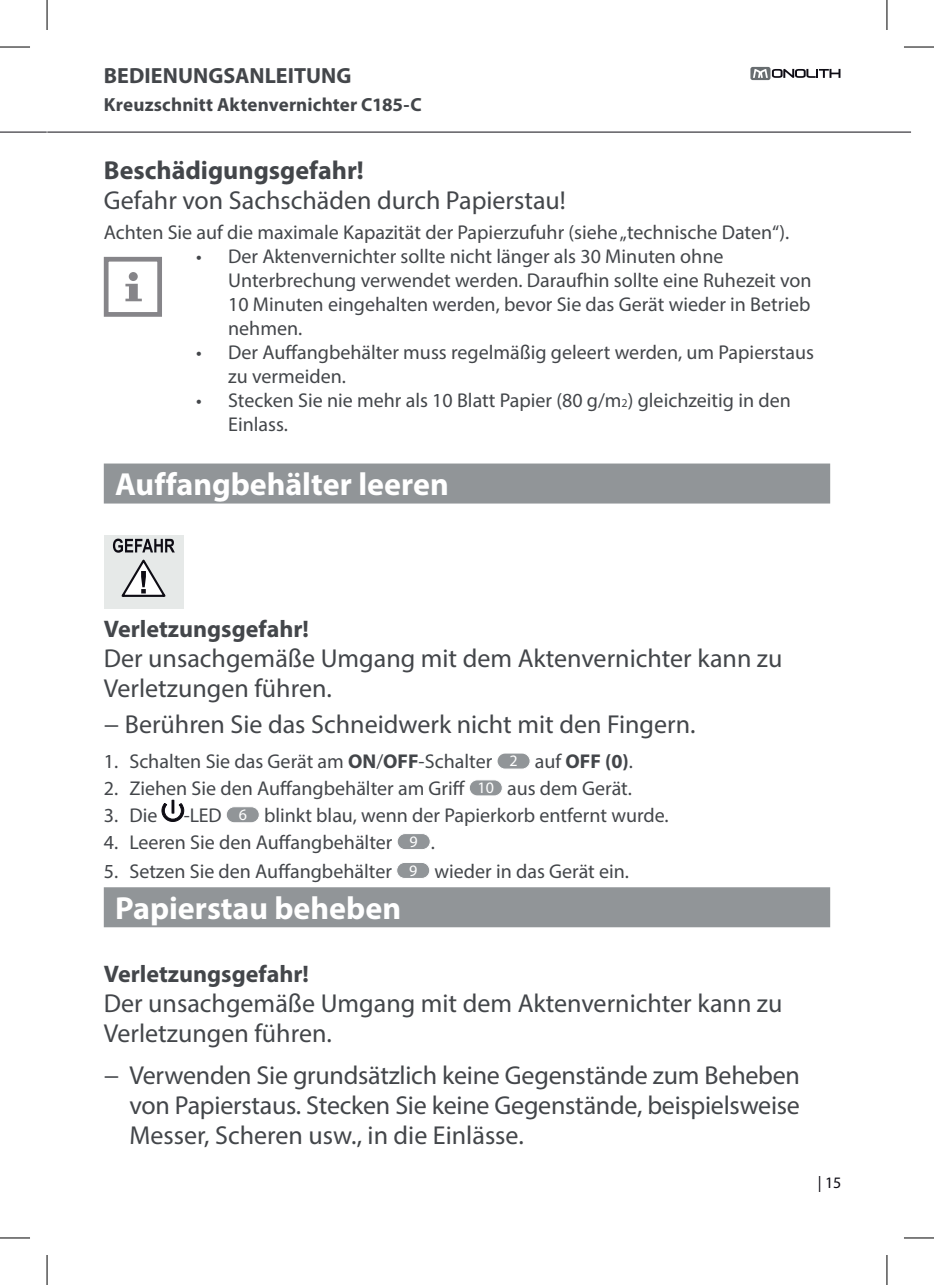
<style>
.page{position:relative;width:934px;height:1285px;background:#fff}
.page>*{position:absolute;margin:0;border:0;box-sizing:border-box;transform-origin:0 0}
.t1{font:700 32px "Myriad Pro";color:#fff}
.t2{font:26px/30px "Myriad Pro";color:#43464a}
.t3{font:700 26px "Myriad Pro";color:#43464a}
.t4{font:700 24px "Myriad Pro";color:#43464a}
.t5{font:700 22px "Myriad Pro";letter-spacing:.005em;color:#43464a}
.t6{font:20px/24px "Myriad Pro";color:#43464a}
.t7{font:700 19px "Myriad Pro";letter-spacing:.005em;color:#43464a}
.t8{font:16px "Myriad Pro";color:#0e0c14}
.s1{font-size:12px}
.s2{font-weight:700}
.s3{font-size:16px;color:#fff}
</style>
<div class="page">
<div style="left:104px;top:463px;width:725px;height:40px;background:#919598"></div>
<div style="left:104px;top:887px;width:725px;height:40px;background:#919598"></div>
<div style="left:104px;top:535px;width:79px;height:74px;background:#e6e9e8"></div>
<svg style="left:113px;top:538px;width:62px;height:59px"></svg>
<div style="left:497px;top:753px;width:33px;height:16px;background:#919598;border-radius:8px"></div>
<div style="left:496px;top:752px;width:34px;height:17px;border:1px solid #fff;border-radius:8px"></div>
<div style="left:469px;top:780px;width:33px;height:16px;background:#919598;border-radius:8px"></div>
<div style="left:468px;top:779px;width:34px;height:17px;border:1px solid #fff;border-radius:8px"></div>
<hr style="left:171px;top:799px;width:3px;height:14px;background:#0e0c14">
<svg style="left:161px;top:802px;width:23px;height:20px"></svg>
<div style="left:226px;top:806px;width:33px;height:16px;background:#919598;border-radius:8px"></div>
<div style="left:226px;top:806px;width:34px;height:17px;border:1px solid #fff;border-radius:8px"></div>
<div style="left:397px;top:833px;width:33px;height:16px;background:#919598;border-radius:8px"></div>
<div style="left:396px;top:833px;width:34px;height:17px;border:1px solid #fff;border-radius:8px"></div>
<div style="left:396px;top:862px;width:33px;height:16px;background:#919598;border-radius:8px"></div>
<div style="left:396px;top:862px;width:34px;height:17px;border:1px solid #fff;border-radius:8px"></div>
<svg style="left:129px;top:272px;width:9px;height:9px"></svg>
<svg style="left:125px;top:284px;width:17px;height:17px"></svg>
<hr style="left:0;top:132px;width:47px;height:1px;background:#0e0c14">
<hr style="left:47px;top:132px;width:863px;height:1px;background:#0e0c14">
<div style="left:750px;top:67px;width:20px;height:13px;background:#686d70;border-radius:2px"></div>
<svg style="left:753px;top:69px;width:87px;height:9px"></svg>
<hr style="left:0;top:47px;width:30px;height:1px;background:#000">
<hr style="left:903px;top:47px;width:30px;height:1px;background:#000">
<hr style="left:0;top:1237px;width:30px;height:1px;background:#000">
<hr style="left:903px;top:1237px;width:30px;height:1px;background:#000">
<hr style="left:47px;top:0;width:1px;height:30px;background:#000">
<hr style="left:47px;top:1255px;width:1px;height:30px;background:#000">
<hr style="left:886px;top:0;width:1px;height:30px;background:#000">
<hr style="left:886px;top:1255px;width:1px;height:30px;background:#000">
<p class="t5" style="left:104px;top:62px;width:249px">BEDIENUNGSANLEITUNG</p>
<p class="t7" style="left:104px;top:92px;width:319px">Kreuzschnitt Aktenvernichter C185-C</p>
<h2 class="t3" style="left:104px;top:153px;width:261px">Beschädigungsgefahr!</h2>
<h2 class="t2" style="left:104px;top:184px;width:463px">Gefahr von Sachschäden durch Papierstau!</h2>
<p class="t6" style="left:104px;top:219px;width:686px">Achten Sie auf die maximale Kapazität der Papierzufuhr (siehe „technische Daten“).</p>
<p class="t6" style="left:228px;top:243px;width:584px;text-indent:-32px">• Der Aktenvernichter sollte nicht länger als 30 Minuten ohne Unterbrechung verwendet werden. Daraufhin sollte eine Ruhezeit von 10 Minuten eingehalten werden, bevor Sie das Gerät wieder in Betrieb nehmen.</p>
<p class="t6" style="left:228px;top:339px;width:587px;text-indent:-32px">• Der Auffangbehälter muss regelmäßig geleert werden, um Papierstaus zu vermeiden.</p>
<p class="t6" style="left:228px;top:387px;width:564px;text-indent:-32px">• Stecken Sie nie mehr als 10 Blatt Papier (80 g/m<span class="s1">2</span>) gleichzeitig in den<br>Einlass.</p>
<h1 class="t1" style="left:115px;top:463px;width:335px">Auffangbehälter leeren</h1>
<p class="t4" style="left:104px;top:613px;width:207px">Verletzungsgefahr!</p>
<h2 class="t2" style="left:104px;top:643px;width:679px">Der unsachgemäße Umgang mit dem Aktenvernichter kann zu<br>Verletzungen führen.</h2>
<h2 class="t2" style="left:104px;top:708px;width:593px">− Berühren Sie das Schneidwerk nicht mit den Fingern.</h2>
<p class="t6" style="left:104px;top:749px;width:530px">1. Schalten Sie das Gerät am <span class="s2">ON</span>/<span class="s2">OFF</span>-Schalter <span class="s3">2</span> auf <span class="s2">OFF (0)</span>.</p>
<p class="t6" style="left:104px;top:776px;width:529px">2. Ziehen Sie den Auffangbehälter am Griff <span class="s3">10</span> aus dem Gerät.</p>
<p class="t6" style="left:104px;top:803px;width:55px">3. Die</p>
<p class="t6" style="left:184px;top:803px;width:486px">-LED <span class="s3">6</span> blinkt blau, wenn der Papierkorb entfernt wurde.</p>
<p class="t6" style="left:104px;top:829px;width:332px">4. Leeren Sie den Auffangbehälter <span class="s3">9</span> .</p>
<p class="t6" style="left:104px;top:858px;width:526px">5. Setzen Sie den Auffangbehälter <span class="s3">9</span> wieder in das Gerät ein.</p>
<h1 class="t1" style="left:115px;top:887px;width:287px">Papierstau beheben</h1>
<p class="t4" style="left:104px;top:958px;width:207px">Verletzungsgefahr!</p>
<h2 class="t2" style="left:104px;top:988px;width:679px">Der unsachgemäße Umgang mit dem Aktenvernichter kann zu<br>Verletzungen führen.</h2>
<h2 class="t2" style="left:129px;top:1059px;width:672px;text-align:justify;text-indent:-26px">− Verwenden Sie grundsätzlich keine Gegenstände zum Beheben von Papierstaus. Stecken Sie keine Gegenstände, beispielsweise Messer, Scheren usw., in die Einlässe.</h2>
<p class="t8" style="left:817px;top:1173px;width:25px">| 15</p>
</div>
